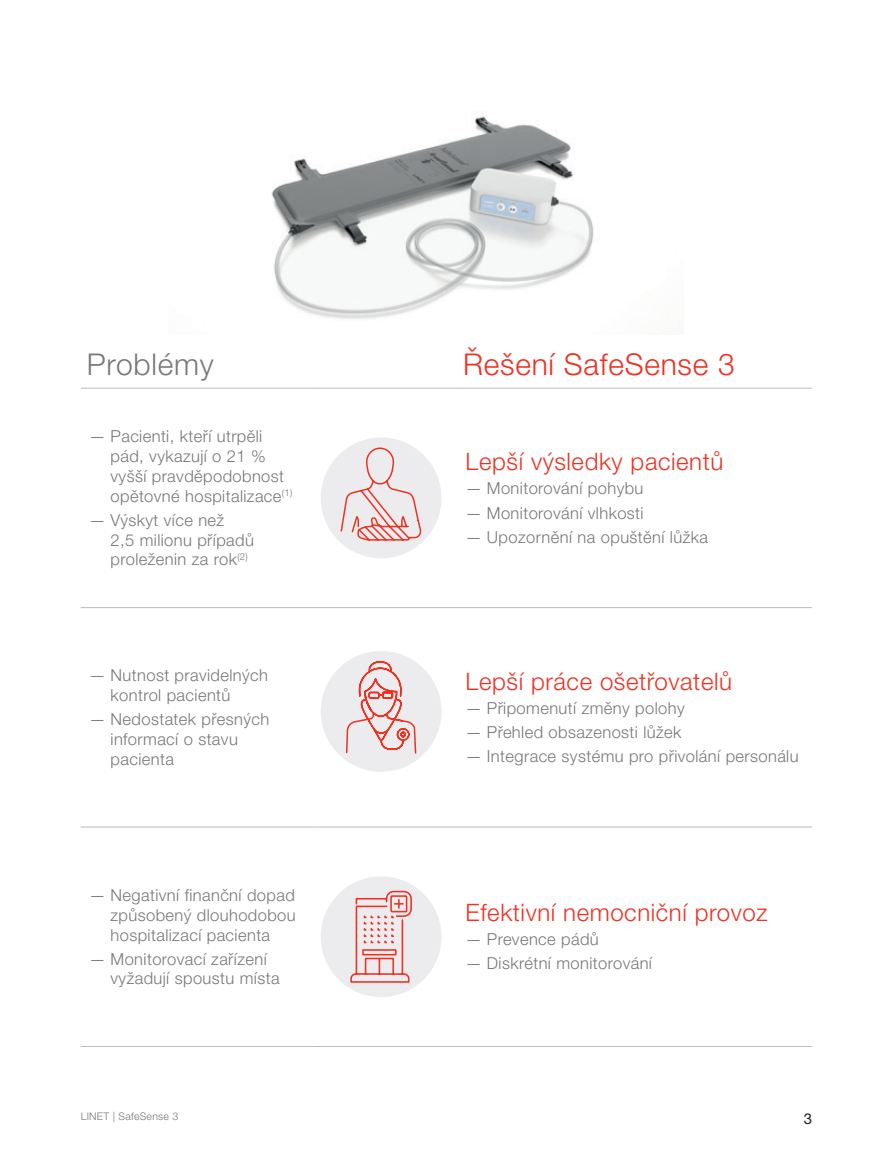
<style>
.page{position:relative;width:893px;height:1149px;background:#fff}
.page>*{position:absolute;margin:0;border:0;box-sizing:border-box;transform-origin:0 0}
._001_bullet{font:300 30px "Helvetica Neue LT Pro";letter-spacing:.025em;color:#ef3122}
._001_bullet-2{font:300 30px "Helvetica Neue LT Pro";letter-spacing:.025em;color:#76787b}
._001_bullet-3{font:300 24px "Helvetica Neue LT Pro";letter-spacing:.025em;color:#ef3122}
._001_bullet-4{font:300 16.5px/19.8px "Helvetica Neue LT Pro";letter-spacing:.025em;color:#76787b}
.t1{font:15px "Helvetica Neue LT Pro";color:#231f20}
.t2{font:300 10.5px "Helvetica Neue LT Pro";letter-spacing:.025em;color:#76787b}
</style>
<div class="page">
<img style="left:271px;top:116px;width:323px;height:203px">
<hr style="left:81px;top:387px;width:231px;height:1px;background:#bcbdc0">
<hr style="left:312px;top:387px;width:145px;height:1px;background:#bcbdc0">
<hr style="left:457px;top:387px;width:355px;height:1px;background:#bcbdc0">
<hr style="left:81px;top:607px;width:231px;height:1px;background:#bcbdc0">
<hr style="left:312px;top:607px;width:145px;height:1px;background:#bcbdc0">
<hr style="left:457px;top:607px;width:355px;height:1px;background:#bcbdc0">
<hr style="left:81px;top:826px;width:231px;height:1px;background:#bcbdc0">
<hr style="left:312px;top:826px;width:145px;height:1px;background:#bcbdc0">
<hr style="left:457px;top:826px;width:355px;height:1px;background:#bcbdc0">
<hr style="left:81px;top:1045px;width:231px;height:1px;background:#bcbdc0">
<hr style="left:312px;top:1045px;width:145px;height:1px;background:#bcbdc0">
<hr style="left:457px;top:1045px;width:355px;height:1px;background:#bcbdc0">
<div style="left:321px;top:437px;width:120px;height:121px;background:#ececee;border-radius:50%"></div>
<svg style="left:340px;top:447px;width:82px;height:111px"></svg>
<div style="left:321px;top:650px;width:120px;height:121px;background:#ececee;border-radius:50%"></div>
<svg style="left:345px;top:660px;width:72px;height:112px"></svg>
<div style="left:321px;top:876px;width:120px;height:120px;background:#ececee;border-radius:50%"></div>
<svg style="left:350px;top:890px;width:62px;height:93px"></svg>
<p class="_001_bullet-2" style="left:87px;top:346px;width:128px">Problémy</p>
<p class="_001_bullet" style="left:463px;top:346px;width:273px">Řešení SafeSense 3</p>
<p class="_001_bullet-4" style="left:111px;top:426px;width:183px;text-indent:-21px">— Pacienti, kteří utrpěli pád, vykazují o 21 % vyšší pravděpodobnost opětovné hospitalizace<sup>(1)</sup></p>
<p class="_001_bullet-4" style="left:111px;top:509px;width:145px;text-indent:-21px">— Výskyt více než<br>2,5 milionu případů proleženin za rok<sup>(2)</sup></p>
<p class="_001_bullet-4" style="left:111px;top:665px;width:159px;text-indent:-21px">— Nutnost pravidelných kontrol pacientů</p>
<p class="_001_bullet-4" style="left:111px;top:709px;width:160px;text-indent:-21px">— Nedostatek přesných informací o stavu pacienta</p>
<p class="_001_bullet-4" style="left:111px;top:884px;width:187px;text-align:justify;text-indent:-21px">— Negativní finanční dopad způsobený dlouhodobou hospitalizací pacienta</p>
<p class="_001_bullet-4" style="left:111px;top:948px;width:171px;text-indent:-21px">— Monitorovací zařízení vyžadují spoustu místa</p>
<p class="_001_bullet-3" style="left:466px;top:447px;width:259px">Lepší výsledky pacientů</p>
<p class="_001_bullet-4" style="left:466px;top:478px;width:179px">— Monitorování pohybu</p>
<p class="_001_bullet-4" style="left:466px;top:502px;width:180px">— Monitorování vlhkosti</p>
<p class="_001_bullet-4" style="left:466px;top:526px;width:244px">— Upozornění na opuštění lůžka</p>
<p class="_001_bullet-3" style="left:466px;top:666px;width:268px">Lepší práce ošetřovatelů</p>
<p class="_001_bullet-4" style="left:466px;top:697px;width:220px">— Připomenutí změny polohy</p>
<p class="_001_bullet-4" style="left:466px;top:721px;width:217px">— Přehled obsazenosti lůžek</p>
<p class="_001_bullet-4" style="left:466px;top:745px;width:334px">— Integrace systému pro přivolání personálu</p>
<p class="_001_bullet-3" style="left:466px;top:897px;width:303px">Efektivní nemocniční provoz</p>
<p class="_001_bullet-4" style="left:466px;top:928px;width:135px">— Prevence pádů</p>
<p class="_001_bullet-4" style="left:466px;top:952px;width:188px">— Diskrétní monitorování</p>
<p class="t2" style="left:81px;top:1109px;width:99px">LINET | SafeSense 3</p>
<p class="t1" style="left:804px;top:1108px;width:10px">3</p>
</div>
